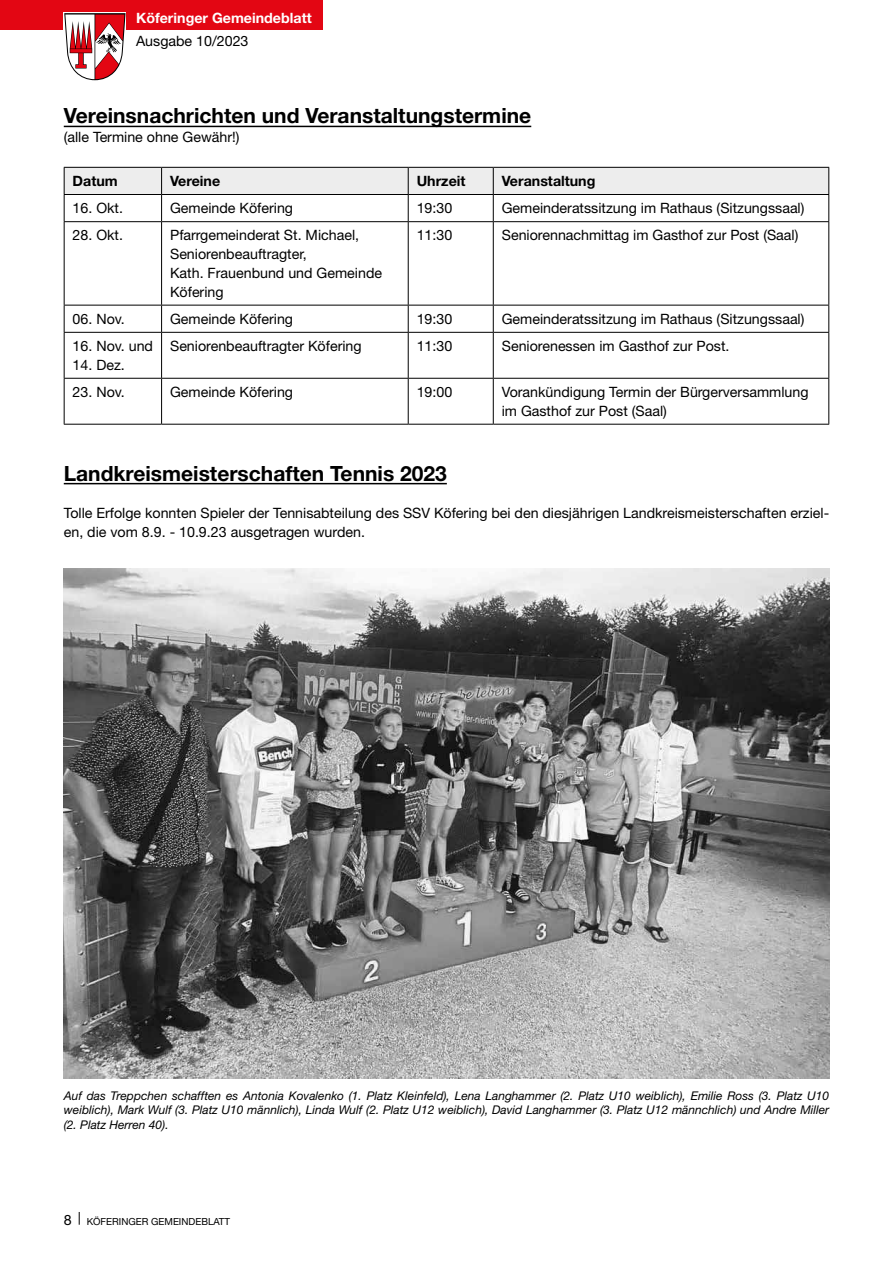
<style>
.page{position:relative;width:893px;height:1263px;background:#fff}
.page>*{position:absolute;margin:0;border:0;box-sizing:border-box;transform-origin:0 0}
.t1{font:700 21px "Helvetica Neue LT Std";color:#000}
.t2{font:14.25px/18.8px "Helvetica Neue LT Std";color:#000}
.t3{font:700 14.25px "Helvetica Neue LT Std";color:#000}
.t4{font:700 14.25px "Helvetica Neue LT Std";color:#fff}
.t5{font:italic 12px/14.4px "Helvetica Neue LT Std";color:#000;text-align:justify}
.t6{font:9.75px "Helvetica Neue LT Std";color:#000}
.s1{font-size:14.25px}
</style>
<div class="page">
<div style="left:0;top:0;width:323px;height:30px;background:#e30613"></div>
<svg style="left:64px;top:13px;width:62px;height:67px"></svg>
<svg style="left:79px;top:1212px;width:1px;height:13px"></svg>
<img style="left:64px;top:568px;width:765px;height:511px">
<hr style="left:64px;top:126px;width:467px;height:1px;background:#000">
<svg style="left:64px;top:167px;width:765px;height:54px"></svg>
<hr style="left:64px;top:221px;width:98px;height:1px;background:#000">
<hr style="left:64px;top:222px;width:1px;height:83px;background:#000">
<hr style="left:162px;top:221px;width:246px;height:1px;background:#000">
<hr style="left:161px;top:222px;width:1px;height:83px;background:#000">
<hr style="left:408px;top:221px;width:85px;height:1px;background:#000">
<hr style="left:408px;top:222px;width:1px;height:83px;background:#000">
<hr style="left:493px;top:221px;width:336px;height:1px;background:#000">
<hr style="left:493px;top:222px;width:1px;height:83px;background:#000">
<hr style="left:828px;top:222px;width:1px;height:83px;background:#000">
<hr style="left:64px;top:305px;width:98px;height:1px;background:#000">
<svg style="left:64px;top:305px;width:1px;height:27px"></svg>
<hr style="left:162px;top:305px;width:246px;height:1px;background:#000">
<svg style="left:161px;top:305px;width:1px;height:27px"></svg>
<hr style="left:408px;top:305px;width:85px;height:1px;background:#000">
<svg style="left:408px;top:305px;width:1px;height:27px"></svg>
<hr style="left:493px;top:305px;width:336px;height:1px;background:#000">
<svg style="left:493px;top:305px;width:1px;height:27px"></svg>
<svg style="left:828px;top:305px;width:1px;height:27px"></svg>
<hr style="left:64px;top:332px;width:98px;height:1px;background:#000">
<hr style="left:64px;top:333px;width:1px;height:45px;background:#000">
<hr style="left:162px;top:332px;width:246px;height:1px;background:#000">
<hr style="left:161px;top:333px;width:1px;height:45px;background:#000">
<hr style="left:408px;top:332px;width:85px;height:1px;background:#000">
<hr style="left:408px;top:333px;width:1px;height:45px;background:#000">
<hr style="left:493px;top:332px;width:336px;height:1px;background:#000">
<hr style="left:493px;top:333px;width:1px;height:45px;background:#000">
<hr style="left:828px;top:333px;width:1px;height:45px;background:#000">
<hr style="left:64px;top:378px;width:98px;height:1px;background:#000">
<hr style="left:64px;top:379px;width:1px;height:45px;background:#000">
<hr style="left:162px;top:378px;width:246px;height:1px;background:#000">
<hr style="left:161px;top:379px;width:1px;height:45px;background:#000">
<hr style="left:408px;top:378px;width:85px;height:1px;background:#000">
<hr style="left:408px;top:379px;width:1px;height:45px;background:#000">
<hr style="left:493px;top:378px;width:336px;height:1px;background:#000">
<hr style="left:493px;top:379px;width:1px;height:45px;background:#000">
<hr style="left:828px;top:379px;width:1px;height:45px;background:#000">
<hr style="left:64px;top:424px;width:98px;height:1px;background:#000">
<hr style="left:162px;top:424px;width:246px;height:1px;background:#000">
<hr style="left:408px;top:424px;width:85px;height:1px;background:#000">
<hr style="left:493px;top:424px;width:336px;height:1px;background:#000">
<hr style="left:64px;top:483px;width:383px;height:1px;background:#000">
<p class="t4" style="left:136px;top:9px;width:177px">Köferinger Gemeindeblatt</p>
<p class="t2" style="left:136px;top:31px;width:114px">Ausgabe 10/2023</p>
<h1 class="t1" style="left:64px;top:103px;width:469px">Vereinsnachrichten und Veranstaltungstermine</h1>
<p class="t2" style="left:64px;top:128px;width:177px">(alle Termine ohne Gewähr!)</p>
<p class="t3" style="left:73px;top:172px;width:47px">Datum</p>
<p class="t3" style="left:170px;top:172px;width:52px">Vereine</p>
<p class="t3" style="left:417px;top:172px;width:50px">Uhrzeit</p>
<p class="t3" style="left:502px;top:172px;width:95px">Veranstaltung</p>
<p class="t2" style="left:73px;top:199px;width:52px">16. Okt.</p>
<p class="t2" style="left:170px;top:199px;width:124px">Gemeinde Köfering</p>
<p class="t2" style="left:417px;top:199px;width:37px">19:30</p>
<p class="t2" style="left:502px;top:199px;width:304px">Gemeinderatssitzung im Rathaus (Sitzungssaal)</p>
<p class="t2" style="left:73px;top:226px;width:52px">28. Okt.</p>
<p class="t2" style="left:170px;top:226px;width:213px">Pfarrgemeinderat St. Michael,<br>Seniorenbeauftragter,<br>Kath. Frauenbund und Gemeinde<br>Köfering</p>
<p class="t2" style="left:417px;top:226px;width:37px">11:30</p>
<p class="t2" style="left:502px;top:226px;width:298px">Seniorennachmittag im Gasthof zur Post (Saal)</p>
<p class="t2" style="left:73px;top:309px;width:54px">06. Nov.</p>
<p class="t2" style="left:170px;top:309px;width:124px">Gemeinde Köfering</p>
<p class="t2" style="left:417px;top:309px;width:37px">19:30</p>
<p class="t2" style="left:502px;top:309px;width:304px">Gemeinderatssitzung im Rathaus (Sitzungssaal)</p>
<p class="t2" style="left:73px;top:336px;width:82px">16. Nov. und</p>
<p class="t2" style="left:73px;top:355px;width:54px">14. Dez.</p>
<p class="t2" style="left:170px;top:336px;width:193px">Seniorenbeauftragter Köfering</p>
<p class="t2" style="left:417px;top:336px;width:37px">11:30</p>
<p class="t2" style="left:502px;top:336px;width:229px">Seniorenessen im Gasthof zur Post.</p>
<p class="t2" style="left:73px;top:382px;width:54px">23. Nov.</p>
<p class="t2" style="left:170px;top:382px;width:124px">Gemeinde Köfering</p>
<p class="t2" style="left:417px;top:382px;width:37px">19:00</p>
<p class="t2" style="left:502px;top:382px;width:308px">Vorankündigung Termin der Bürgerversammlung im Gasthof zur Post (Saal)</p>
<h1 class="t1" style="left:64px;top:460px;width:385px">Landkreismeisterschaften Tennis 2023</h1>
<p class="t2" style="left:64px;top:503px;width:767px">Tolle Erfolge konnten Spieler der Tennisabteilung des SSV Köfering bei den diesjährigen Landkreismeisterschaften erziel&shy;en, die vom 8.9. - 10.9.23 ausgetragen wurden.</p>
<p class="t5" style="left:64px;top:1088px;width:767px">Auf das Treppchen schafften es Antonia Kovalenko (1. Platz Kleinfeld), Lena Langhammer (2. Platz U10 weiblich), Emilie Ross (3. Platz U10 weiblich), Mark Wulf (3. Platz U10 männlich), Linda Wulf (2. Platz U12 weiblich), David Langhammer (3. Platz U12 männchlich) und Andre Miller (2. Platz Herren 40).</p>
<p class="t6" style="left:64px;top:1215px;width:168px"><span class="s1">8</span> KÖFERINGER GEMEINDEBLATT</p>
</div>
